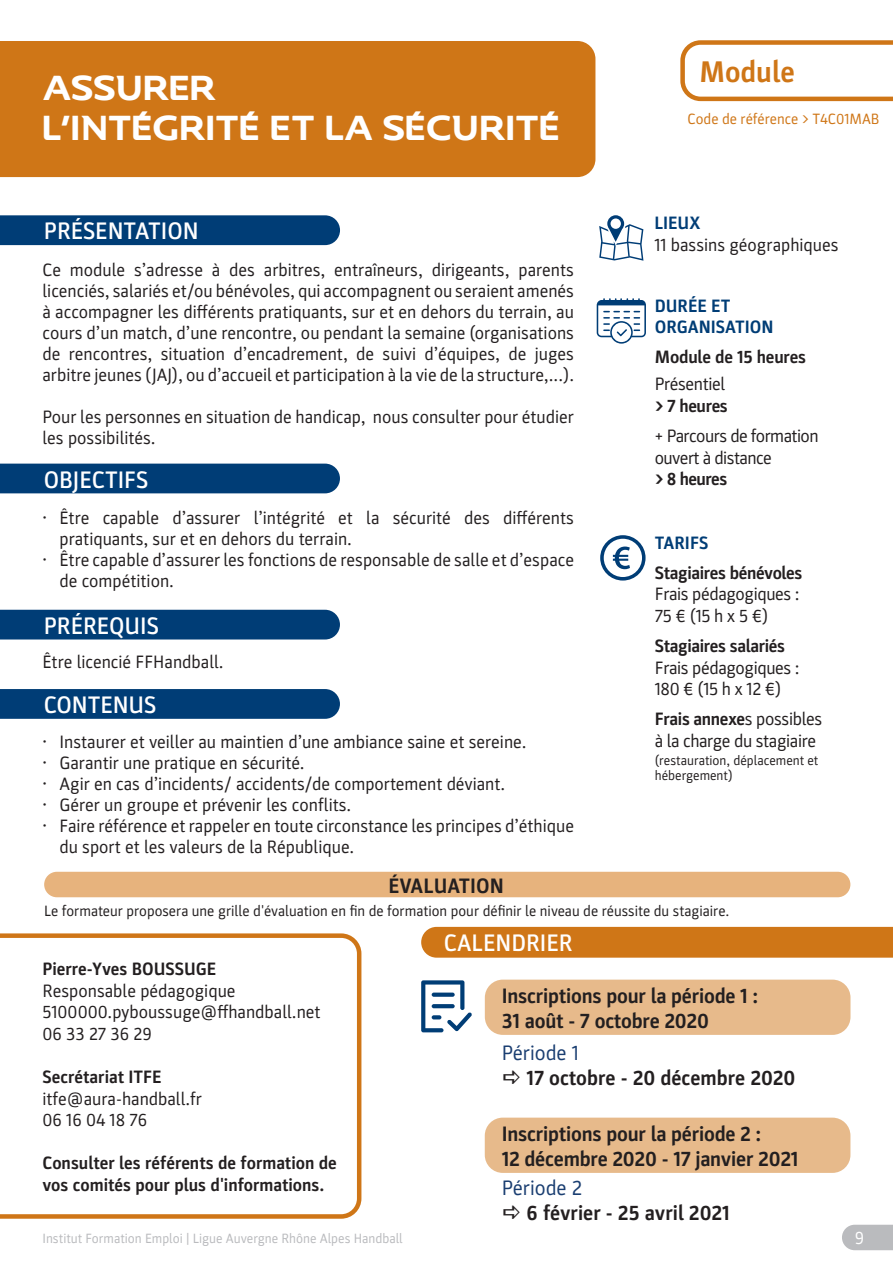
<style>
.page{position:relative;width:893px;height:1263px;background:#fff}
.page>*{position:absolute;margin:0;border:0;box-sizing:border-box;transform-origin:0 0}
.t1{font:33px "FF Hand";letter-spacing:-.02em;color:#fff}
.t2{font:700 30px "Parka";color:#cf7617}
.t3{font:500 24px "Parka";color:#fff}
.t4{font:700 21px "Parka";letter-spacing:-.01em;color:#231f20}
.t5{font:21px "Parka";color:#1a3e71}
.t6{font:18px/21px "Parka";color:#231f20}
.t7{font:700 18px/21.6px "Parka";letter-spacing:-.01em;color:#231f20}
.t8{font:18px "Parka";letter-spacing:-.02em;color:#231f20}
.t9{font:18px/21.6px "Parka";letter-spacing:-.03em;color:#231f20}
.t10{font:700 18px/21.6px "Parka";color:#003d76}
.t11{font:18px "Parka";color:#fff}
.t12{font:15px "Parka";color:#231f20}
.t13{font:15px "Parka";color:#cf7617}
.t14{font:13.5px "Parka";color:#babbbe}
.t15{font:13.5px/15px "Parka";color:#231f20}
.s1{font-weight:400}
</style>
<div class="page">
<div style="left:0;top:41px;width:595px;height:136px;background:#cf7617"></div>
<svg style="left:842px;top:1225px;width:51px;height:25px"></svg>
<div style="left:0;top:610px;width:340px;height:29px;background:#003d76"></div>
<div style="left:0;top:215px;width:340px;height:30px;background:#003d76"></div>
<div style="left:0;top:464px;width:340px;height:29px;background:#003d76"></div>
<svg style="left:0;top:689px;width:340px;height:30px;background:#034078"></svg>
<svg style="left:600px;top:535px;width:46px;height:45px"></svg>
<svg style="left:599px;top:215px;width:44px;height:46px"></svg>
<svg style="left:597px;top:298px;width:49px;height:46px"></svg>
<div style="left:421px;top:927px;width:472px;height:31px;background:#cf7617"></div>
<svg style="left:421px;top:980px;width:51px;height:52px"></svg>
<div style="left:485px;top:979px;width:365px;height:56px;background:#e7ba8b;border-radius:18px"></div>
<div style="left:485px;top:1117px;width:365px;height:56px;background:#e7ba8b;border-radius:18px"></div>
<svg style="left:680px;top:40px;width:213px;height:61px"></svg>
<svg style="left:0;top:933px;width:361px;height:286px"></svg>
<div style="left:44px;top:872px;width:806px;height:25px;background:#e7b37d;border-radius:13px"></div>
<p class="t1" style="left:43px;top:67px;width:175px">ASSURER</p>
<p class="t1" style="left:43px;top:107px;width:520px">L’INTÉGRITÉ ET LA SÉCURITÉ</p>
<p class="t3" style="left:44px;top:218px;width:156px">PRÉSENTATION</p>
<p class="t6" style="left:43px;top:259px;width:533px;text-align:justify">Ce module s’adresse à des arbitres, entraîneurs, dirigeants, parents licenciés, salariés et/ou bénévoles, qui accompagnent ou seraient amenés à accompagner les différents pratiquants, sur et en dehors du terrain, au cours d’un match, d’une rencontre, ou pendant la semaine (organisations de rencontres, situation d’encadrement, de suivi d’équipes, de juges arbitre jeunes (JAJ), ou d’accueil et participation à la vie de la structure,...).</p>
<p class="t6" style="left:43px;top:406px;width:533px">Pour les personnes en situation de handicap, nous consulter pour étudier les possibilités.</p>
<p class="t3" style="left:44px;top:466px;width:106px">OBJECTIFS</p>
<p class="t6" style="left:59px;top:507px;width:516px;text-indent:-17px">• Être capable d’assurer l’intégrité et la sécurité des différents pratiquants, sur et en dehors du terrain.</p>
<p class="t6" style="left:59px;top:549px;width:516px;text-indent:-17px">• Être capable d’assurer les fonctions de responsable de salle et d’espace de compétition.</p>
<p class="t3" style="left:44px;top:612px;width:117px">PRÉREQUIS</p>
<p class="t6" style="left:42px;top:651px;width:183px">Être licencié FFHandball.</p>
<p class="t3" style="left:44px;top:691px;width:114px">CONTENUS</p>
<p class="t6" style="left:42px;top:732px;width:485px">• Instaurer et veiller au maintien d’une ambiance saine et sereine.</p>
<p class="t6" style="left:42px;top:753px;width:264px">• Garantir une pratique en sécurité.</p>
<p class="t6" style="left:42px;top:774px;width:464px">• Agir en cas d’incidents/ accidents/de comportement déviant.</p>
<p class="t6" style="left:42px;top:795px;width:310px">• Gérer un groupe et prévenir les conflits.</p>
<p class="t6" style="left:59px;top:816px;width:516px;text-indent:-17px">• Faire référence et rappeler en toute circonstance les principes d’éthique du sport et les valeurs de la République.</p>
<p class="t4" style="left:388px;top:874px;width:117px">ÉVALUATION</p>
<p class="t2" style="left:699px;top:55px;width:97px">Module</p>
<p class="t13" style="left:688px;top:110px;width:193px">Code de référence &gt; T4C01MAB</p>
<p class="t10" style="left:654px;top:212px;width:47px">LIEUX</p>
<p class="t6" style="left:654px;top:234px;width:186px">11 bassins géographiques</p>
<p class="t10" style="left:655px;top:295px;width:120px">DURÉE ET<br>ORGANISATION</p>
<p class="t7" style="left:655px;top:347px;width:153px">Module de 15 heures</p>
<p class="t8" style="left:655px;top:374px;width:72px">Présentiel</p>
<p class="t7" style="left:655px;top:395px;width:75px">&gt; 7 heures</p>
<p class="t9" style="left:655px;top:425px;width:165px">+ Parcours de formation ouvert à distance</p>
<p class="t7" style="left:655px;top:468px;width:74px">&gt; 8 heures</p>
<p class="t10" style="left:655px;top:532px;width:55px">TARIFS</p>
<p class="t7" style="left:655px;top:562px;width:149px">Stagiaires bénévoles</p>
<p class="t8" style="left:655px;top:584px;width:146px">Frais pédagogiques :</p>
<p class="t6" style="left:655px;top:605px;width:115px">75 € (15 h x 5 €)</p>
<p class="t7" style="left:655px;top:635px;width:132px">Stagiaires salariés</p>
<p class="t8" style="left:655px;top:658px;width:146px">Frais pédagogiques :</p>
<p class="t6" style="left:655px;top:679px;width:128px">180 € (15 h x 12 €)</p>
<p class="t7" style="left:655px;top:708px;width:169px">Frais annexe<span class="s1">s possibles</span></p>
<p class="t8" style="left:655px;top:731px;width:163px">à la charge du stagiaire</p>
<p class="t15" style="left:655px;top:753px;width:165px">(restauration, déplacement et hébergement)</p>
<p class="t12" style="left:44px;top:902px;width:687px">Le formateur proposera une grille d'évaluation en fin de formation pour définir le niveau de réussite du stagiaire.</p>
<p class="t7" style="left:43px;top:958px;width:175px">Pierre-Yves BOUSSUGE</p>
<p class="t6" style="left:43px;top:980px;width:195px">Responsable pédagogique</p>
<p class="t6" style="left:43px;top:1001px;width:280px">5100000.pyboussuge@ffhandball.net</p>
<p class="t6" style="left:43px;top:1023px;width:111px">06 33 27 36 29</p>
<p class="t7" style="left:43px;top:1066px;width:121px">Secrétariat ITFE</p>
<p class="t6" style="left:43px;top:1088px;width:161px">itfe@aura-handball.fr</p>
<p class="t6" style="left:43px;top:1109px;width:106px">06 16 04 18 76</p>
<p class="t7" style="left:43px;top:1152px;width:296px">Consulter les référents de formation de vos comités pour plus d'informations.</p>
<p class="t14" style="left:43px;top:1231px;width:362px">Institut Formation Emploi | Ligue Auvergne Rhône Alpes Handball</p>
<p class="t3" style="left:444px;top:930px;width:130px">CALENDRIER</p>
<p class="t4" style="left:502px;top:984px;width:258px">Inscriptions pour la période 1 :</p>
<p class="t4" style="left:502px;top:1009px;width:209px">31 août - 7 octobre 2020</p>
<p class="t5" style="left:502px;top:1041px;width:78px">Période 1</p>
<p class="t4" style="left:527px;top:1066px;width:270px">17 octobre - 20 décembre 2020</p>
<p class="t4" style="left:502px;top:1122px;width:261px">Inscriptions pour la période 2 :</p>
<p class="t4" style="left:502px;top:1147px;width:298px">12 décembre 2020 - 17 janvier 2021</p>
<p class="t5" style="left:502px;top:1176px;width:82px">Période 2</p>
<p class="t4" style="left:527px;top:1201px;width:205px">6 février - 25 avril 2021</p>
<p class="t11" style="left:855px;top:1228px;width:11px">9</p>
</div>
